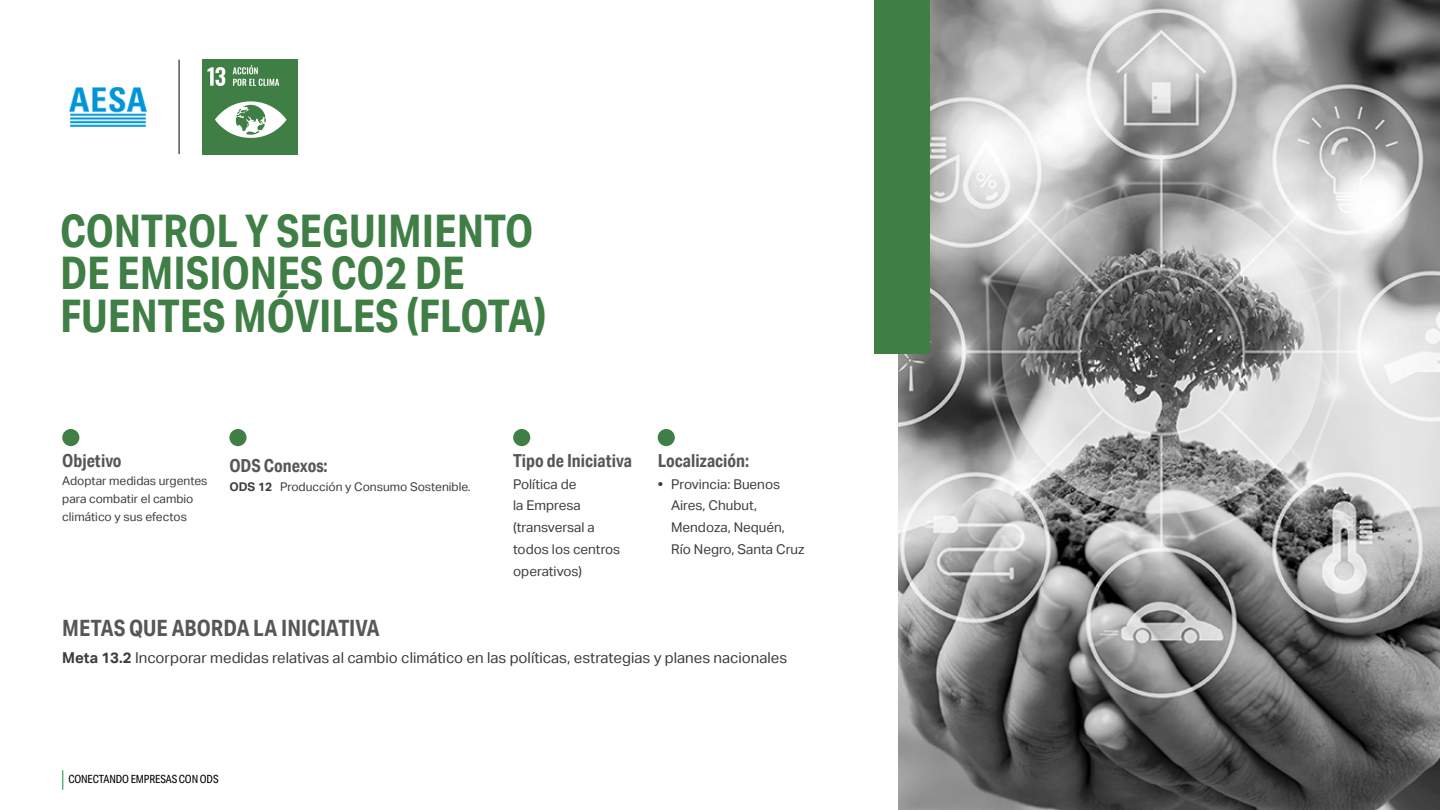
<style>
.page{position:relative;width:1440px;height:810px;background:#fff}
.page>*{position:absolute;margin:0;border:0;box-sizing:border-box;transform-origin:0 0}
.t1{font:700 45px/42.8px "Aktiv Grotesk Cd";color:#3f7e44}
.t2{font:700 22.5px "Aktiv Grotesk Cd";color:#575756}
.t3{font:700 18px "Aktiv Grotesk Cd";color:#575756}
.t4{font:15px "Aktiv Grotesk";color:#3c3c3b}
.t5{font:13.5px/21.8px "Aktiv Grotesk";color:#3c3c3b}
.t6{font:12px/18px "Aktiv Grotesk";color:#3c3c3b}
.t7{font:11.25px "Aktiv Grotesk Cd";letter-spacing:-.01em;color:#000}
.s1{font-weight:700}
</style>
<div class="page">
<svg style="left:62px;top:770px;width:1px;height:20px"></svg>
<img style="left:898px;top:0;width:542px;height:810px">
<div style="left:874px;top:0;width:56px;height:354px;background:#3f7e44"></div>
<div style="left:62px;top:429px;width:17px;height:17px;background:#3f7e44;border-radius:50%"></div>
<div style="left:658px;top:429px;width:17px;height:17px;background:#3f7e44;border-radius:50%"></div>
<img style="left:202px;top:60px;width:95px;height:94px">
<hr style="left:179px;top:60px;width:1px;height:94px;background:#000">
<div style="left:229px;top:429px;width:18px;height:17px;background:#3f7e44;border-radius:50%"></div>
<div style="left:513px;top:429px;width:17px;height:17px;background:#3f7e44;border-radius:50%"></div>
<img style="left:69px;top:87px;width:78px;height:40px">
<h1 class="t1" style="left:60px;top:209px;width:488px">CONTROL Y SEGUIMIENTO<br>DE EMISIONES CO2 DE<br>FUENTES MÓVILES (FLOTA)</h1>
<h3 class="t3" style="left:62px;top:449px;width:61px">Objetivo</h3>
<p class="t6" style="left:62px;top:472px;width:147px">Adoptar medidas urgentes para combatir el cambio climático y sus efectos</p>
<h3 class="t3" style="left:229px;top:455px;width:100px">ODS Conexos:</h3>
<p class="t6" style="left:229px;top:478px;width:243px"><span class="s1">ODS 12</span> Producción y Consumo Sostenible.</p>
<h3 class="t3" style="left:513px;top:449px;width:120px">Tipo de Iniciativa</h3>
<p class="t5" style="left:513px;top:473px;width:109px">Política de<br>la Empresa (transversal a todos los centros operativos)</p>
<h3 class="t3" style="left:658px;top:449px;width:93px">Localización:</h3>
<p class="t5" style="left:671px;top:473px;width:135px;text-indent:-14px"><span class="s1">•</span> Provincia: Buenos<br>Aires, Chubut,<br>Mendoza, Nequén,<br>Río Negro, Santa Cruz</p>
<h2 class="t2" style="left:62px;top:614px;width:319px">METAS QUE ABORDA LA INICIATIVA</h2>
<p class="t4" style="left:62px;top:649px;width:727px"><span class="s1">Meta 13.2</span> Incorporar medidas relativas al cambio climático en las políticas, estrategias y planes nacionales</p>
<p class="t7" style="left:68px;top:773px;width:152px">CONECTANDO EMPRESAS CON ODS</p>
</div>
